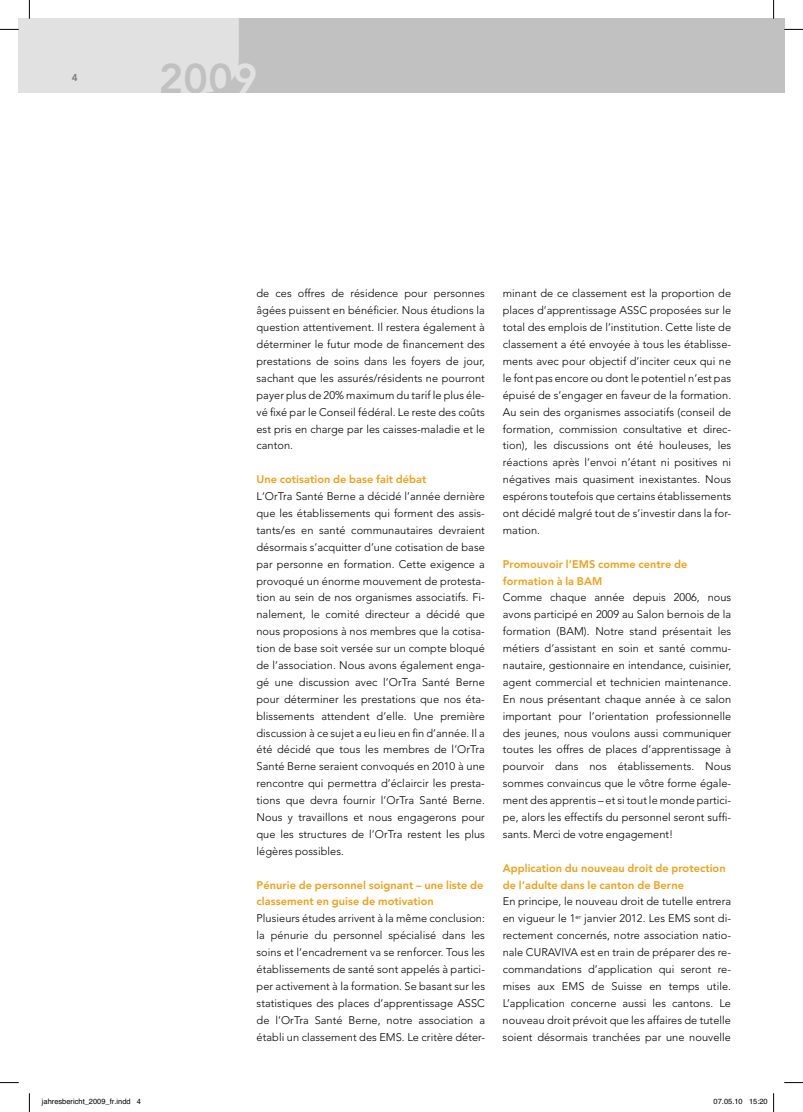
<style>
.page{position:relative;width:803px;height:1112px;background:#fff}
.page>*{position:absolute;margin:0;border:0;box-sizing:border-box;transform-origin:0 0}
.t1{font:41.25px "Avenir LT Heavy OV RSESYA";color:#c1c1c1}
.t2{font:11px/16.9px "Avenir LT Light OV HTESYA";letter-spacing:.005em;color:#000;text-align:justify}
.t3{font:11px/16.9px "Avenir LT Heavy OV RSESYA";letter-spacing:.005em;color:#ef9f16}
.t4{font:10px "Avenir LT Heavy OV RSESYA";color:#7c7c7c}
.t5{font:7.5px "Helvetica OV ZSESYA";color:#000}
.s1{color:#e1e1e1}
</style>
<div class="page">
<div style="left:239px;top:19px;width:534px;height:74px;background:#c1c1c1"></div>
<svg style="left:0;top:1082px;width:19px;height:1px"></svg>
<svg style="left:784px;top:1082px;width:19px;height:1px"></svg>
<svg style="left:0;top:0;width:239px;height:93px"></svg>
<svg style="left:29px;top:1093px;width:1px;height:18px"></svg>
<svg style="left:773px;top:0;width:30px;height:93px"></svg>
<svg style="left:773px;top:1093px;width:1px;height:18px"></svg>
<p class="t4" style="left:72px;top:74px;width:7px">4</p>
<h1 class="t1" style="left:159px;top:64px;width:100px">200<span class="s1">9</span></h1>
<p class="t2" style="left:256px;top:285px;width:230px">de ces offres de résidence pour personnes âgées puissent en bénéficier. Nous étudions la question attentivement. Il restera également à déterminer le futur mode de financement des prestations de soins dans les foyers de jour, sachant que les assurés/résidents ne pourront payer plus de 20% maximum du tarif le plus éle&shy;vé fixé par le Conseil fédéral. Le reste des coûts est pris en charge par les caisses-maladie et le canton.</p>
<p class="t3" style="left:256px;top:472px;width:172px">Une cotisation de base fait débat</p>
<p class="t2" style="left:256px;top:488px;width:230px">L‘OrTra Santé Berne a décidé l’année dernière que les établissements qui forment des assis&shy;tants/es en santé communautaires devraient désormais s’acquitter d’une cotisation de base par personne en formation. Cette exigence a provoqué un énorme mouvement de protesta&shy;tion au sein de nos organismes associatifs. Fi&shy;nalement, le comité directeur a décidé que nous proposions à nos membres que la cotisa&shy;tion de base soit versée sur un compte bloqué de l’association. Nous avons également enga&shy;gé une discussion avec l’OrTra Santé Berne pour déterminer les prestations que nos éta&shy;blissements attendent d’elle. Une première discussion à ce sujet a eu lieu en fin d’année. Il a été décidé que tous les membres de l’OrTra Santé Berne seraient convoqués en 2010 à une rencontre qui permettra d’éclaircir les presta&shy;tions que devra fournir l’OrTra Santé Berne.<br>Nous y travaillons et nous engagerons pour que les structures de l’OrTra restent les plus légères possibles.</p>
<p class="t3" style="left:257px;top:877px;width:228px">Pénurie de personnel soignant – une liste de classement en guise de motivation</p>
<p class="t2" style="left:257px;top:909px;width:230px">Plusieurs études arrivent à la même conclusion: la pénurie du personnel spécialisé dans les soins et l‘encadrement va se renforcer. Tous les établissements de santé sont appelés à partici&shy;per activement à la formation. Se basant sur les statistiques des places d’apprentissage ASSC de l’OrTra Santé Berne, notre association a établi un classement des EMS. Le critère déter-</p>
<p class="t2" style="left:503px;top:285px;width:230px">minant de ce classement est la proportion de places d’apprentissage ASSC proposées sur le total des emplois de l’institution. Cette liste de classement a été envoyée à tous les établisse&shy;ments avec pour objectif d’inciter ceux qui ne le font pas encore ou dont le potentiel n’est pas épuisé de s’engager en faveur de la formation.<br>Au sein des organismes associatifs (conseil de formation, commission consultative et direc&shy;tion), les discussions ont été houleuses, les réactions après l’envoi n’étant ni positives ni négatives mais quasiment inexistantes. Nous espérons toutefois que certains établissements ont décidé malgré tout de s’investir dans la for&shy;mation.</p>
<p class="t3" style="left:503px;top:556px;width:186px">Promouvoir l’EMS comme centre de formation à la BAM</p>
<p class="t2" style="left:503px;top:589px;width:230px">Comme chaque année depuis 2006, nous avons participé en 2009 au Salon bernois de la formation (BAM). Notre stand présentait les métiers d’assistant en soin et santé commu&shy;nautaire, gestionnaire en intendance, cuisinier, agent commercial et technicien maintenance.<br>En nous présentant chaque année à ce salon important pour l’orientation professionnelle des jeunes, nous voulons aussi communiquer toutes les offres de places d’apprentissage à pourvoir dans nos établissements. Nous sommes convaincus que le vôtre forme égale&shy;ment des apprentis – et si tout le monde partici&shy;pe, alors les effectifs du personnel seront suffi&shy;sants. Merci de votre engagement!</p>
<p class="t3" style="left:503px;top:860px;width:224px">Application du nouveau droit de protection de l’adulte dans le canton de Berne</p>
<p class="t2" style="left:503px;top:892px;width:230px">En principe, le nouveau droit de tutelle entrera en vigueur le 1<sup>er</sup> janvier 2012. Les EMS sont di&shy;rectement concernés, notre association natio&shy;nale CURAVIVA est en train de préparer des re&shy;commandations d’application qui seront re&shy;mises aux EMS de Suisse en temps utile.<br>L’application concerne aussi les cantons. Le nouveau droit prévoit que les affaires de tutelle soient désormais tranchées par une nouvelle</p>
<p class="t5" style="left:42px;top:1097px;width:101px">jahresbericht_2009_fr.indd 4</p>
<p class="t5" style="left:713px;top:1097px;width:56px">07.05.10 15:20</p>
</div>
